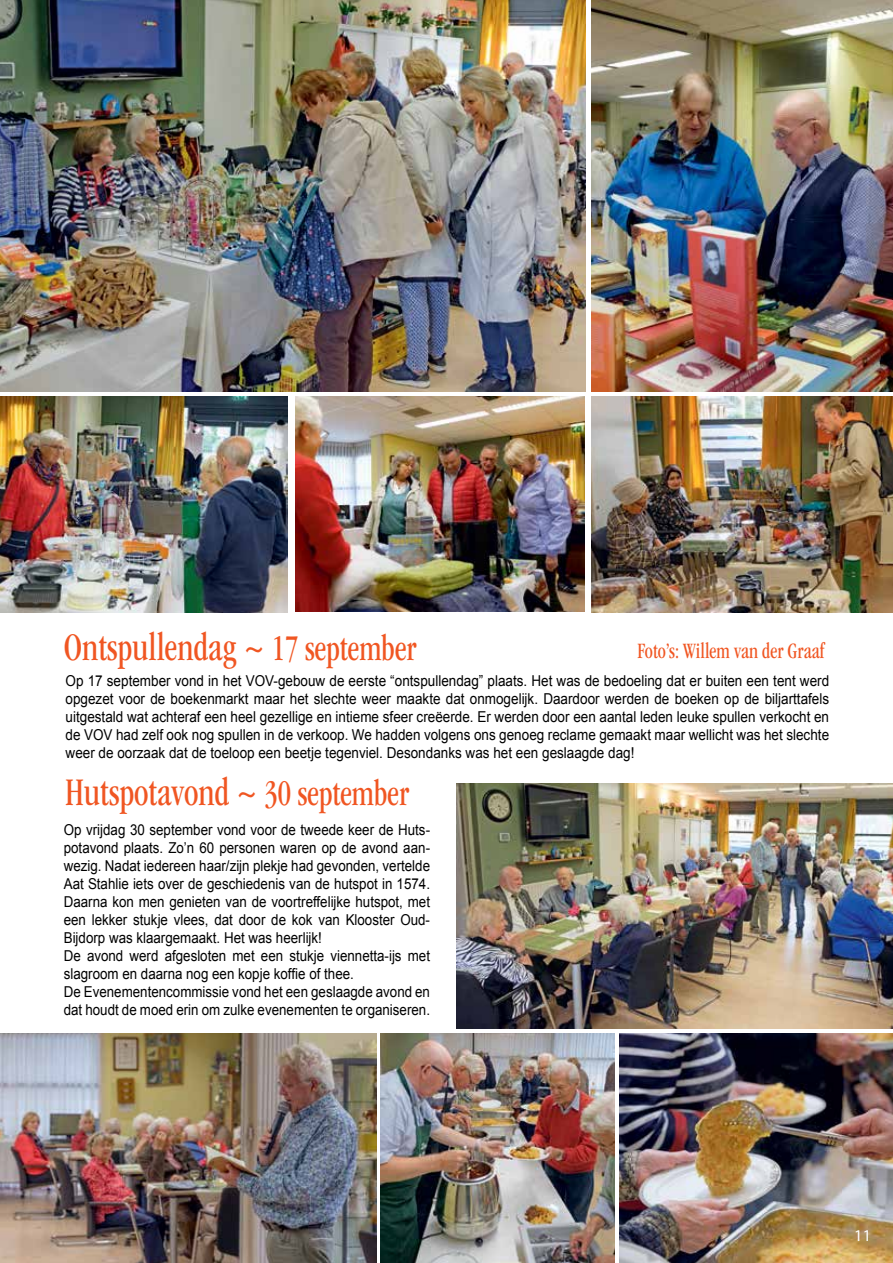
<style>
.page{position:relative;width:893px;height:1263px;background:#fff}
.page>*{position:absolute;margin:0;border:0;box-sizing:border-box;transform-origin:0 0}
.t1{font:condensed 40.5px "ITC Garamond Std";color:#f05622;scale:.86 1}
.t2{font:condensed 22.65px "ITC Garamond Std";color:#f05622;scale:.86 1}
.t3{font:16.5px "Myriad Pro";color:#fff}
.t4{font:15px/18px "Arial";color:#000;scale:.89 1}
.t5{font:15px/18px "Arial";color:#000;text-align:justify;scale:.9 1}
.s1{font-size:37.5px}
</style>
<div class="page">
<img style="left:0;top:0;width:586px;height:392px">
<img style="left:591px;top:396px;width:302px;height:216px">
<img style="left:0;top:396px;width:287px;height:216px">
<img style="left:295px;top:396px;width:289px;height:216px">
<img style="left:591px;top:0;width:302px;height:391px">
<img style="left:456px;top:783px;width:437px;height:246px">
<img style="left:0;top:1033px;width:376px;height:230px">
<img style="left:381px;top:1033px;width:233px;height:230px">
<img style="left:619px;top:1033px;width:274px;height:230px">
<h1 class="t1" style="left:64px;top:625px;width:412px">Ontspullendag ~ <span class="s1">17 september</span></h1>
<h2 class="t2" style="left:637px;top:638px;width:219px">Foto’s: Willem van der Graaf</h2>
<p class="t5" style="left:66px;top:672px;width:850px">Op 17 september vond in het VOV-gebouw de eerste “ontspullendag” plaats. Het was de bedoeling dat er buiten een tent werd opgezet voor de boekenmarkt maar het slechte weer maakte dat onmogelijk. Daardoor werden de boeken op de biljarttafels uitgestald wat achteraf een heel gezellige en intieme sfeer creëerde. Er werden door een aantal leden leuke spullen verkocht en de VOV had zelf ook nog spullen in de verkoop. We hadden volgens ons genoeg reclame gemaakt maar wellicht was het slechte weer de oorzaak dat de toeloop een beetje tegenviel. Desondanks was het een geslaagde dag!</p>
<h1 class="t1" style="left:66px;top:770px;width:401px">Hutspotavond ~ <span class="s1">30 september</span></h1>
<p class="t4" style="left:64px;top:820px;width:413px">Op vrijdag 30 september vond voor de tweede keer de Huts&shy;potavond plaats. Zo’n 60 personen waren op de avond aan&shy;wezig. Nadat iedereen haar/zijn plekje had gevonden, vertelde Aat Stahlie iets over de geschiedenis van de hutspot in 1574.<br>Daarna kon men genieten van de voortreffelijke hutspot, met een lekker stukje vlees, dat door de kok van Klooster Oud-Bijdorp was klaargemaakt. Het was heerlijk!<br>De avond werd afgesloten met een stukje viennetta-ijs met slagroom en daarna nog een kopje koffie of thee.<br>De Evenementencommissie vond het een geslaagde avond en dat houdt de moed erin om zulke evenementen te organiseren.</p>
<p class="t3" style="left:854px;top:1225px;width:18px">11</p>
</div>
